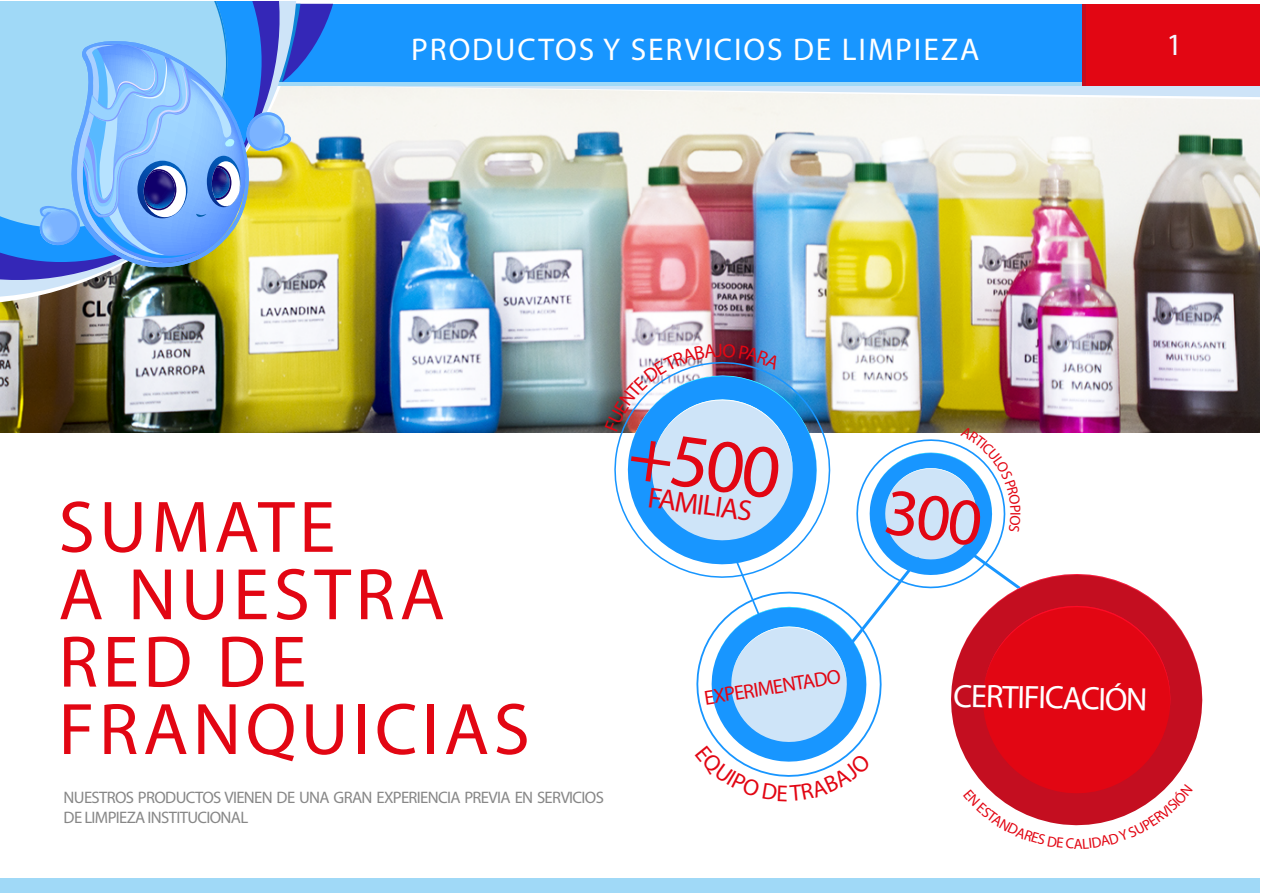
<style>
.page{position:relative;width:1263px;height:893px;background:#fff}
.page>*{position:absolute;margin:0;border:0;box-sizing:border-box;transform-origin:0 0}
.t1{font:700 75.9px "Montserrat";color:#e20613}
.t2{font:100 73.65px/67.3px "Montserrat";letter-spacing:.06em;color:#e20613}
.t3{font:700 32.7px "Montserrat";color:#fff}
.t4{font:31.5px "Montserrat";letter-spacing:.06em;color:#fff}
.t5{font:30.9px "Montserrat";color:#f4f7ff}
.t6{font:700 29.1px "Montserrat";color:#e20613}
.t7{font:700 20.55px "Montserrat";color:#e20613}
.t8{font:300 16.65px/20px "Montserrat";letter-spacing:-.04em;color:#878787}
.t9{font:700 14.85px "Montserrat";color:#e20613}
</style>
<div class="page">
<img style="left:0;top:100px;width:1260px;height:332px">
<img style="left:0;top:100px;width:337px;height:238px">
<hr style="left:333px;top:97px;width:906px;height:3px;background:#f6f5ef">
<svg style="left:333px;top:86px;width:927px;height:11px"></svg>
<div style="left:244px;top:4px;width:1016px;height:82px;background:#1896ff"></div>
<div style="left:0;top:878px;width:1260px;height:15px;background:#a0d9f7"></div>
<div style="left:1082px;top:4px;width:178px;height:82px;background:#e20613"></div>
<hr style="left:1082px;top:4px;width:3px;height:82px;background:#c60c1e">
<hr style="left:244px;top:82px;width:838px;height:4px;background:#a0d9f7">
<img style="left:0;top:278px;width:329px;height:51px">
<img style="left:0;top:278px;width:305px;height:28px">
<svg style="left:0;top:2px;width:333px;height:276px"></svg>
<img style="left:0;top:172px;width:107px;height:117px">
<svg style="left:605px;top:344px;width:597px;height:482px"></svg>
<h3 class="t4" style="left:411px;top:30px;width:570px">PRODUCTOS Y SERVICIOS DE LIMPIEZA</h3>
<h3 class="t5" style="left:1166px;top:26px;width:17px">1</h3>
<h2 class="t2" style="left:59px;top:492px;width:473px">SUMATE<br>A NUESTRA<br>RED DE<br>FRANQUICIAS</h2>
<p class="t8" style="left:64px;top:787px;width:542px">NUESTROS PRODUCTOS VIENEN DE UNA GRAN EXPERIENCIA PREVIA EN SERVICIOS<br>DE LIMPIEZA INSTITUCIONAL</p>
<h1 class="t1" style="left:636px;top:406px;width:155px;rotate:8deg">+500</h1>
<h3 class="t6" style="left:651px;top:479px;width:106px;rotate:8deg">FAMILIAS</h3>
<p class="t7" style="left:702px;top:685px;width:139px;rotate:-9deg">EXPERIMENTADO</p>
<p class="t9" style="left:1024px;top:512px;width:5px;rotate:90deg">I</p>
<h3 class="t3" style="left:954px;top:676px;width:196px;rotate:1deg">CERTIFICACIÓN</h3>
</div>
